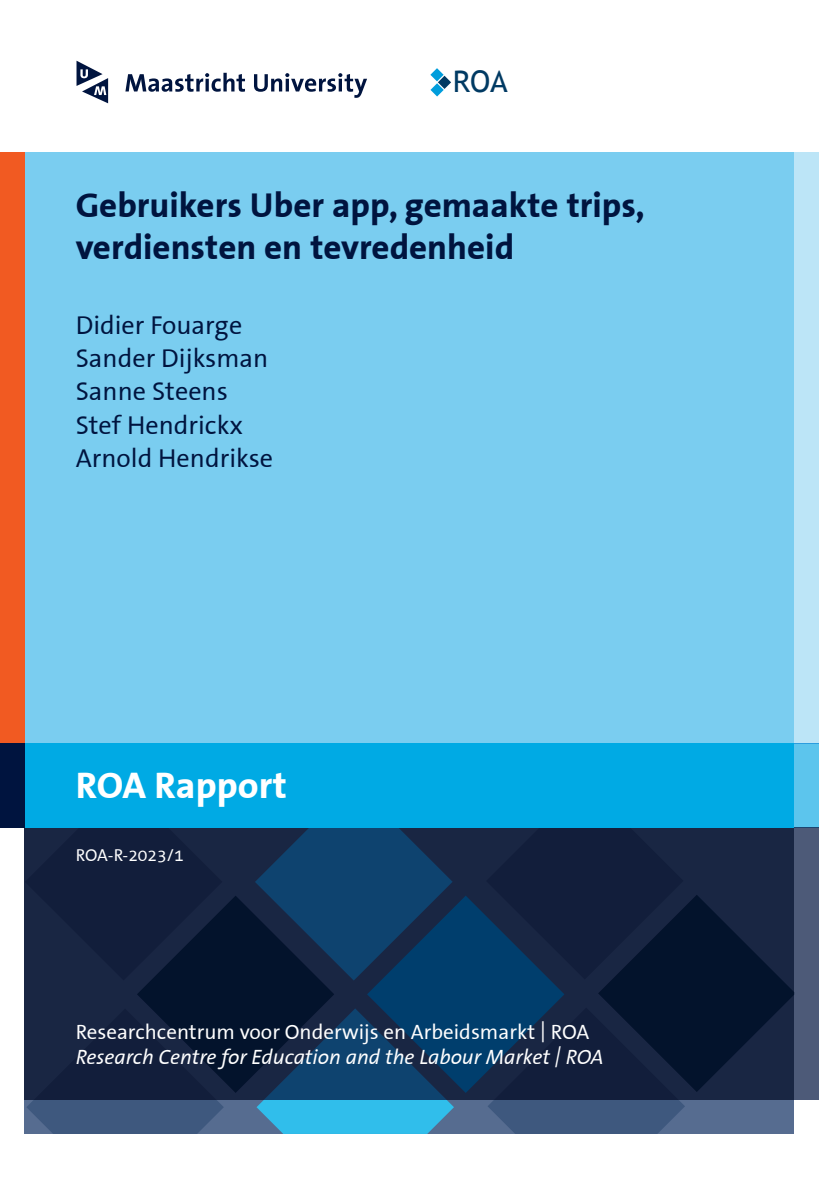
<style>
.page{position:relative;width:819px;height:1191px;background:#fff}
.page>*{position:absolute;margin:0;border:0;box-sizing:border-box;transform-origin:0 0}
.t1{font:700 37.62px "The Sans Correspondence";color:#fff}
.t2{font:700 35px/42px "The Sans Correspondence";color:#00143f}
.t3{font:29.93px "Trebuchet MS";color:#003a63}
.t4{font:26.25px/33.2px "The Sans Correspondence";color:#00143f}
.t5{font:italic 21px "The Sans Correspondence";color:#fff}
.t6{font:21px "The Sans Correspondence";color:#fff}
.t7{font:17.5px "The Sans Correspondence";color:#fff}
</style>
<div class="page">
<div style="left:25px;top:152px;width:794px;height:591px;background:#7acdf0"></div>
<svg style="left:25px;top:1100px;width:769px;height:34px"></svg>
<svg style="left:25px;top:827px;width:794px;height:273px;fill:#122643"></svg>
<div style="left:25px;top:743px;width:769px;height:84px;background:#00aae4"></div>
<div style="left:0;top:742px;width:25px;height:85px;background:#00143f"></div>
<div style="left:794px;top:152px;width:25px;height:591px;background:#bce5f7"></div>
<div style="left:0;top:152px;width:25px;height:590px;background:#f15a22"></div>
<svg style="left:125px;top:73px;width:120px;height:19px"></svg>
<svg style="left:254px;top:73px;width:113px;height:25px"></svg>
<svg style="left:76px;top:61px;width:32px;height:42px"></svg>
<svg style="left:430px;top:68px;width:21px;height:28px"></svg>
<div style="left:794px;top:743px;width:25px;height:84px;background:#5cc5ed"></div>
<p class="t3" style="left:452px;top:64px;width:57px">ROA</p>
<h2 class="t2" style="left:76px;top:185px;width:570px">Gebruikers Uber app, gemaakte trips, verdiensten en tevredenheid</h2>
<p class="t4" style="left:76px;top:309px;width:199px">Didier Fouarge<br>Sander Dijksman<br>Sanne Steens<br>Stef Hendrickx<br>Arnold Hendrikse</p>
<h1 class="t1" style="left:76px;top:765px;width:213px">ROA Rapport</h1>
<p class="t7" style="left:76px;top:846px;width:110px">ROA-R-2023/1</p>
<p class="t6" style="left:76px;top:1020px;width:515px">Researchcentrum voor Onderwijs en Arbeidsmarkt | ROA</p>
<p class="t5" style="left:76px;top:1045px;width:529px">Research Centre for Education and the Labour Market | ROA</p>
</div>
